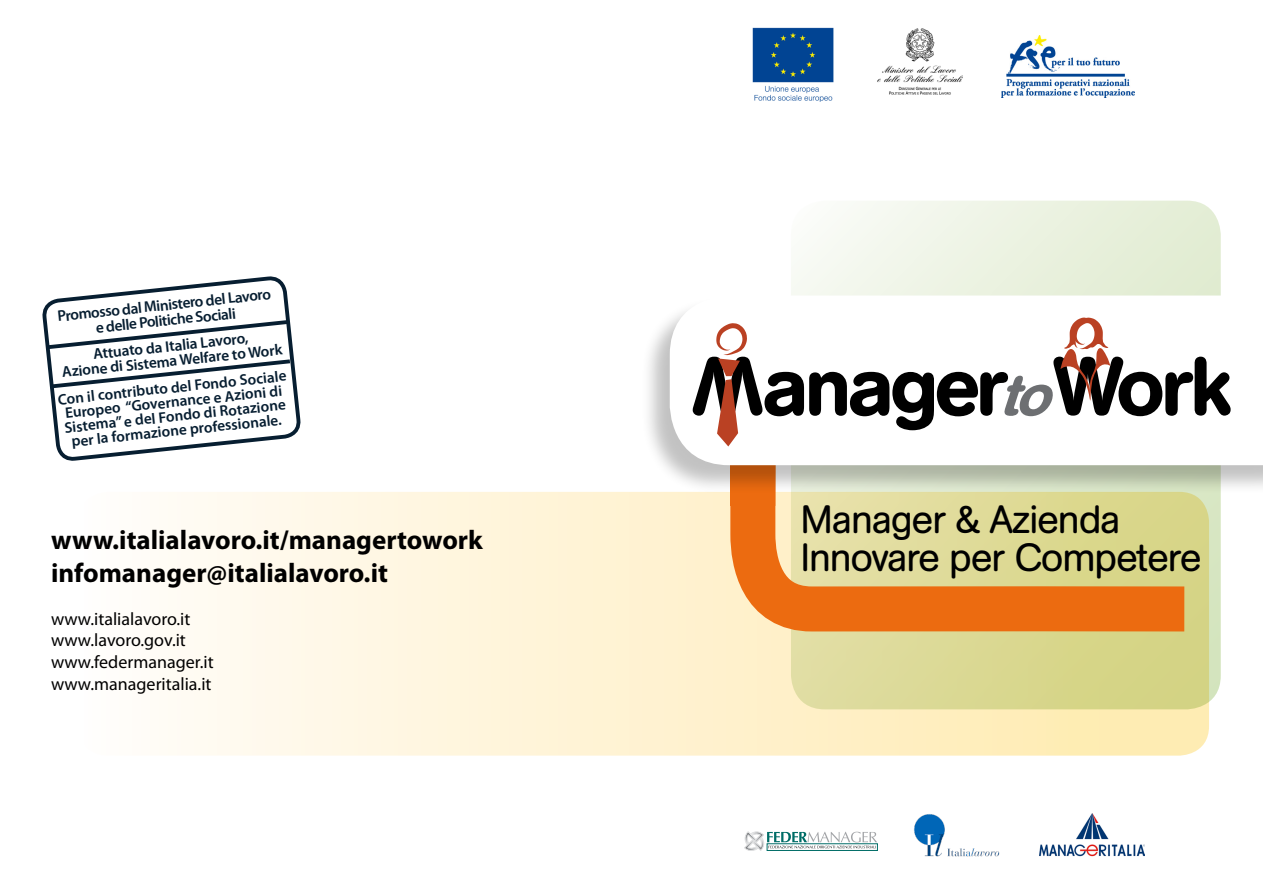
<style>
.page{position:relative;width:1263px;height:893px;background:#fff}
.page>*{position:absolute;margin:0;border:0;box-sizing:border-box;transform-origin:0 0}
.t1{font:39px/37.5px "AG Book Rounded";letter-spacing:-.03em;color:#000}
.t2{font:700 27px/32.4px "Myriad Pro";color:#000}
.t3{font:18px/21.6px "Myriad Pro";color:#000}
.t4{font:600 15.45px/15.5px "Myriad Pro";color:#071e31;text-align:center}
.t5{font:600 15.3px/14.4px "Myriad Pro";color:#071e31;text-align:center}
</style>
<div class="page">
<div style="left:79px;top:492px;width:1130px;height:264px;background:linear-gradient(to right,#fffcf9,#feeaac);border-radius:30px"></div>
<svg style="left:791px;top:201px;width:430px;height:508px;background:#e5e8c5"></svg>
<img style="left:752px;top:28px;width:81px;height:73px">
<img style="left:877px;top:28px;width:86px;height:67px">
<img style="left:1002px;top:35px;width:133px;height:62px">
<img style="left:914px;top:814px;width:86px;height:43px">
<img style="left:1039px;top:814px;width:105px;height:43px">
<svg style="left:708px;top:494px;width:510px;height:160px;background:#e5bc75"></svg>
<div style="left:640px;top:296px;width:623px;height:198px;background:#000;opacity:.24"></div>
<svg style="left:670px;top:296px;width:593px;height:169px"></svg>
<svg style="left:693px;top:317px;width:538px;height:129px"></svg>
<svg style="left:43px;top:277px;width:257px;height:242px"></svg>
<svg style="left:43px;top:318px;width:248px;height:33px"></svg>
<svg style="left:46px;top:357px;width:248px;height:34px"></svg>
<div style="left:767px;top:844px;width:111px;height:7px;border:1px solid #006d67"></div>
<svg style="left:744px;top:831px;width:133px;height:20px"></svg>
<p class="t4" style="left:57px;top:308px;width:216px;rotate:-6deg">Promosso dal Ministero del Lavoro e delle Politiche Sociali</p>
<p class="t4" style="left:60px;top:349px;width:223px;line-height:15px;rotate:-6deg">Attuato da Italia Lavoro,<br>Azione di Sistema Welfare to Work</p>
<p class="t5" style="left:57px;top:392px;width:231px;rotate:-6deg">Con il contributo del Fondo Sociale Europeo “Governance e Azioni di Sistema” e del Fondo di Rotazione per la formazione professionale.</p>
<h2 class="t2" style="left:51px;top:523px;width:433px">www.italialavoro.it/managertowork infomanager@italialavoro.it</h2>
<p class="t3" style="left:51px;top:608px;width:164px">www.italialavoro.it www.lavoro.gov.it www.federmanager.it www.manageritalia.it</p>
<h1 class="t1" style="left:800px;top:501px;width:403px">Manager &amp; Azienda<br>Innovare per Competere</h1>
</div>
